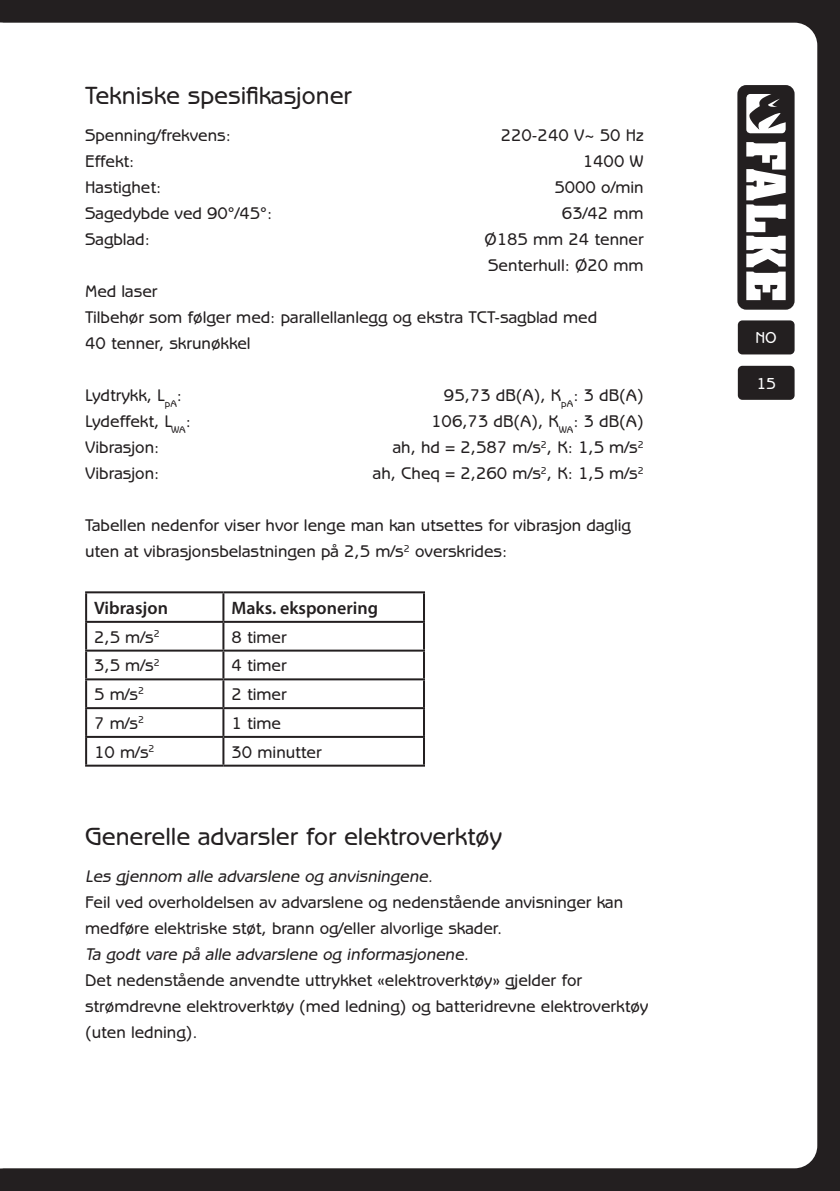
<style>
.page{position:relative;width:840px;height:1191px;background:#fff}
.page>*{position:absolute;margin:0;border:0;box-sizing:border-box;transform-origin:0 0}
.t1{font:500 25px "Benguiat Gothic LT";color:#231f20}
.t2{font:600 18px "Myriad Pro";color:#231f20}
.t3{font:500 17px/26px "Benguiat Gothic LT";color:#231f20}
.t4{font:italic 500 17px "Benguiat Gothic LT";color:#231f20}
.t5{font:500 16px "Benguiat Gothic LT";color:#fff}
</style>
<div class="page">
<div style="left:0;top:0;width:839px;height:1191px;background:#231f20"></div>
<div style="left:23px;top:23px;width:793px;height:1145px;background:#fff"></div>
<div style="left:737px;top:320px;width:57px;height:34px;background:#231f20;border-radius:5px"></div>
<div style="left:737px;top:366px;width:57px;height:34px;background:#231f20;border-radius:5px"></div>
<svg style="left:737px;top:85px;width:57px;height:225px"></svg>
<div style="left:0;top:23px;width:23px;height:1145px;background:#fff"></div>
<hr style="left:85px;top:591px;width:138px;height:2px;background:#231f20">
<hr style="left:85px;top:593px;width:2px;height:28px;background:#231f20">
<hr style="left:223px;top:591px;width:202px;height:2px;background:#231f20">
<hr style="left:222px;top:593px;width:2px;height:28px;background:#231f20">
<hr style="left:423px;top:593px;width:2px;height:28px;background:#231f20">
<hr style="left:85px;top:621px;width:138px;height:2px;background:#231f20">
<hr style="left:85px;top:623px;width:2px;height:26px;background:#231f20">
<hr style="left:223px;top:621px;width:202px;height:2px;background:#231f20">
<hr style="left:222px;top:623px;width:2px;height:26px;background:#231f20">
<hr style="left:423px;top:623px;width:2px;height:26px;background:#231f20">
<hr style="left:85px;top:649px;width:138px;height:2px;background:#231f20">
<hr style="left:85px;top:651px;width:2px;height:27px;background:#231f20">
<hr style="left:223px;top:649px;width:202px;height:2px;background:#231f20">
<hr style="left:222px;top:651px;width:2px;height:27px;background:#231f20">
<hr style="left:423px;top:651px;width:2px;height:27px;background:#231f20">
<hr style="left:85px;top:678px;width:138px;height:2px;background:#231f20">
<hr style="left:85px;top:680px;width:2px;height:27px;background:#231f20">
<hr style="left:223px;top:678px;width:202px;height:2px;background:#231f20">
<hr style="left:222px;top:680px;width:2px;height:27px;background:#231f20">
<hr style="left:423px;top:680px;width:2px;height:27px;background:#231f20">
<hr style="left:85px;top:707px;width:138px;height:2px;background:#231f20">
<hr style="left:85px;top:709px;width:2px;height:27px;background:#231f20">
<hr style="left:223px;top:707px;width:202px;height:2px;background:#231f20">
<hr style="left:222px;top:709px;width:2px;height:27px;background:#231f20">
<hr style="left:423px;top:709px;width:2px;height:27px;background:#231f20">
<hr style="left:85px;top:736px;width:138px;height:2px;background:#231f20">
<hr style="left:85px;top:738px;width:2px;height:26px;background:#231f20">
<hr style="left:223px;top:736px;width:202px;height:2px;background:#231f20">
<hr style="left:222px;top:738px;width:2px;height:26px;background:#231f20">
<hr style="left:423px;top:738px;width:2px;height:26px;background:#231f20">
<hr style="left:85px;top:764px;width:138px;height:2px;background:#231f20">
<hr style="left:223px;top:764px;width:202px;height:2px;background:#231f20">
<h1 class="t1" style="left:85px;top:81px;width:268px">Tekniske spesifikasjoner</h1>
<p class="t3" style="left:85px;top:122px;width:147px">Spenning/frekvens:</p>
<p class="t3" style="left:500px;top:122px;width:144px">220-240 V~ 50 Hz</p>
<p class="t3" style="left:85px;top:148px;width:51px">Effekt:</p>
<p class="t3" style="left:582px;top:148px;width:62px">1400 W</p>
<p class="t3" style="left:85px;top:174px;width:78px">Hastighet:</p>
<p class="t3" style="left:554px;top:174px;width:91px">5000 o/min</p>
<p class="t3" style="left:85px;top:200px;width:188px">Sagedybde ved 90°/45°:</p>
<p class="t3" style="left:561px;top:200px;width:83px">63/42 mm</p>
<p class="t3" style="left:85px;top:226px;width:66px">Sagblad:</p>
<p class="t3" style="left:484px;top:226px;width:161px">Ø185 mm 24 tenner<br>Senterhull: Ø20 mm</p>
<p class="t3" style="left:85px;top:278px;width:513px">Med laser<br>Tilbehør som følger med: parallellanlegg og ekstra TCT-sagblad med<br>40 tenner, skrunøkkel</p>
<p class="t3" style="left:85px;top:382px;width:98px">Lydtrykk, L<sub>pA</sub>:</p>
<p class="t3" style="left:444px;top:382px;width:201px">95,73 dB(A), K<sub>pA</sub>: 3 dB(A)</p>
<p class="t3" style="left:85px;top:408px;width:107px">Lydeffekt, L<sub>WA</sub>:</p>
<p class="t3" style="left:431px;top:408px;width:214px">106,73 dB(A), K<sub>WA</sub>: 3 dB(A)</p>
<p class="t3" style="left:85px;top:434px;width:76px">Vibrasjon:</p>
<p class="t3" style="left:392px;top:434px;width:252px">ah, hd = 2,587 m/s<sup>2</sup>, K: 1,5 m/s<sup>2</sup></p>
<p class="t3" style="left:85px;top:460px;width:76px">Vibrasjon:</p>
<p class="t3" style="left:372px;top:460px;width:272px">ah, Cheq = 2,260 m/s<sup>2</sup>, K: 1,5 m/s<sup>2</sup></p>
<p class="t3" style="left:85px;top:512px;width:547px">Tabellen nedenfor viser hvor lenge man kan utsettes for vibrasjon daglig uten at vibrasjonsbelastningen på 2,5 m/s<sup>2</sup> overskrides:</p>
<p class="t2" style="left:94px;top:596px;width:75px">Vibrasjon</p>
<p class="t2" style="left:231px;top:596px;width:148px">Maks. eksponering</p>
<p class="t3" style="left:94px;top:624px;width:67px">2,5 m/s<sup>2</sup></p>
<p class="t3" style="left:231px;top:624px;width:57px">8 timer</p>
<p class="t3" style="left:94px;top:652px;width:67px">3,5 m/s<sup>2</sup></p>
<p class="t3" style="left:231px;top:652px;width:57px">4 timer</p>
<p class="t3" style="left:94px;top:681px;width:51px">5 m/s<sup>2</sup></p>
<p class="t3" style="left:231px;top:681px;width:57px">2 timer</p>
<p class="t3" style="left:94px;top:710px;width:51px">7 m/s<sup>2</sup></p>
<p class="t3" style="left:231px;top:710px;width:51px">1 time</p>
<p class="t3" style="left:94px;top:739px;width:62px">10 m/s<sup>2</sup></p>
<p class="t3" style="left:231px;top:739px;width:92px">30 minutter</p>
<h1 class="t1" style="left:85px;top:821px;width:418px">Generelle advarsler for elektroverktøy</h1>
<p class="t4" style="left:85px;top:866px;width:349px">Les gjennom alle advarslene og anvisningene.</p>
<p class="t3" style="left:85px;top:889px;width:539px">Feil ved overholdelsen av advarslene og nedenstående anvisninger kan medføre elektriske støt, brann og/eller alvorlige skader.</p>
<p class="t4" style="left:85px;top:944px;width:385px">Ta godt vare på alle advarslene og informasjonene.</p>
<p class="t3" style="left:85px;top:967px;width:564px">Det nedenstående anvendte uttrykket «elektroverktøy» gjelder for strømdrevne elektroverktøy (med ledning) og batteridrevne elektroverktøy (uten ledning).</p>
<p class="t5" style="left:755px;top:329px;width:23px">NO</p>
<p class="t5" style="left:756px;top:374px;width:21px">15</p>
</div>
